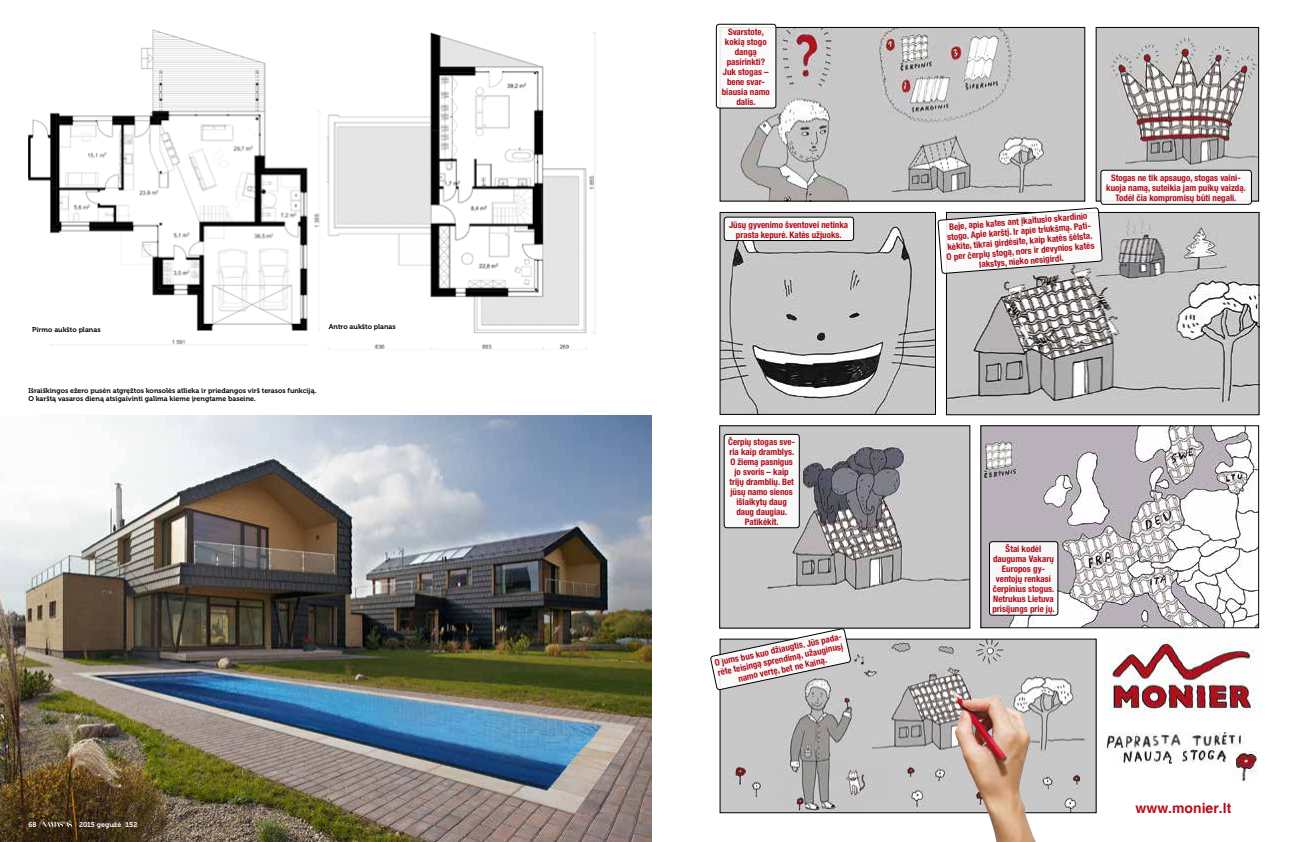
<style>
.page{position:relative;width:1304px;height:842px;background:#fff}
.page>*{position:absolute;margin:0;border:0;box-sizing:border-box;transform-origin:0 0}
.t1{font:700 14px "Helvetica";color:#b60c1b}
.t2{font:700 condensed 9px/10px "Helvetica Neue LT Pro";color:#ae0e1b;text-align:center}
.t3{font:7px/8.4px "Museo 700";color:#000}
.t4{font:7px "Museo 700";letter-spacing:-.005em;color:#fff}
.s1{font-family:"Magnel"}
</style>
<div class="page">
<img style="left:28px;top:29px;width:567px;height:320px">
<img style="left:0;top:415px;width:652px;height:427px">
<svg style="left:42px;top:820px;width:30px;height:7px"></svg>
<img style="left:721px;top:427px;width:247px;height:199px">
<div style="left:719px;top:425px;width:251px;height:203px;border:1px solid #000"></div>
<img style="left:1233px;top:751px;width:24px;height:31px">
<img style="left:1105px;top:634px;width:157px;height:78px">
<img style="left:1106px;top:732px;width:136px;height:17px">
<img style="left:1120px;top:749px;width:116px;height:16px">
<img style="left:722px;top:29px;width:361px;height:170px">
<div style="left:720px;top:27px;width:365px;height:174px;border:1px solid #000"></div>
<img style="left:1098px;top:29px;width:159px;height:170px">
<div style="left:1096px;top:27px;width:163px;height:174px;border:1px solid #000"></div>
<img style="left:722px;top:214px;width:212px;height:199px">
<div style="left:720px;top:212px;width:216px;height:203px;border:1px solid #000"></div>
<img style="left:982px;top:427px;width:275px;height:199px">
<div style="left:980px;top:425px;width:279px;height:203px;border:1px solid #000"></div>
<img style="left:722px;top:641px;width:372px;height:170px">
<div style="left:720px;top:639px;width:376px;height:174px;border:1px solid #000"></div>
<img style="left:952px;top:690px;width:11px;height:38px">
<img style="left:948px;top:214px;width:309px;height:199px">
<div style="left:946px;top:212px;width:313px;height:203px;border:1px solid #000"></div>
<div style="left:716px;top:24px;width:60px;height:84px;background:#fff;border-radius:3px"></div>
<div style="left:716px;top:24px;width:60px;height:84px;border:1px solid #000;border-radius:3px"></div>
<div style="left:724px;top:217px;width:130px;height:23px;background:#fff;border-radius:3px"></div>
<div style="left:724px;top:217px;width:130px;height:24px;border:1px solid #000;border-radius:3px"></div>
<div style="left:724px;top:434px;width:75px;height:94px;background:#fff;border-radius:3px"></div>
<div style="left:724px;top:434px;width:75px;height:94px;border:1px solid #000;border-radius:3px"></div>
<svg style="left:710px;top:628px;width:141px;height:62px"></svg>
<div style="left:989px;top:542px;width:69px;height:73px;background:#f7f7f7;border-radius:3px"></div>
<div style="left:989px;top:541px;width:69px;height:74px;border:1px solid #000;border-radius:3px"></div>
<svg style="left:938px;top:203px;width:164px;height:75px"></svg>
<div style="left:1101px;top:170px;width:150px;height:34px;background:#fff;border-radius:3px"></div>
<div style="left:1101px;top:170px;width:151px;height:34px;border:1px solid #000;border-radius:3px"></div>
<p class="t3" style="left:32px;top:325px;width:70px">Pirmo aukšto planas</p>
<p class="t3" style="left:329px;top:323px;width:69px">Antro aukšto planas</p>
<p class="t3" style="left:28px;top:386px;width:290px">Išraiškingos ežero pusėn atgręžtos konsolės atlieka ir priedangos virš terasos funkciją.<br>O karštą vasaros dieną atsigaivinti galima kieme įrengtame baseine.</p>
<p class="t4" style="left:28px;top:820px;width:14px">68 <span class="s1">/</span></p>
<p class="t4" style="left:75px;top:820px;width:64px"><span class="s1">/</span> 2015 gegužė <span class="s1">/</span>152</p>
<p class="t2" style="left:722px;top:26px;width:50px">Svarstote, kokią stogo dangą pasirinkti?<br>Juk stogas – bene svar&shy;biausia namo dalis.</p>
<p class="t2" style="left:729px;top:219px;width:121px">Jūsų gyvenimo šventovei netinka prasta kepurė. Katės užjuoks.</p>
<p class="t2" style="left:728px;top:436px;width:68px">Čerpių stogas sve&shy;ria kaip dramblys.<br>O žiemą pasnigus jo svoris – kaip trijų dramblių. Bet jūsų namo sienos išlaikytų daug daug daugiau.<br>Patikėkit.</p>
<p class="t2" style="left:714px;top:658px;width:133px;rotate:-12deg">O jums bus kuo džiaugtis. Jūs pada&shy;rėte teisingą sprendimą, užauginusį namo vertę, bet ne kainą.</p>
<p class="t2" style="left:944px;top:221px;width:150px;rotate:-4deg">Beje, apie kates ant įkaitusio skardinio stogo. Apie karštį. Ir apie triukšmą. Pati&shy;kėkite, tikrai girdėsite, kaip katės šėlsta.<br>O per čerpių stogą, nors ir devynios katės lakstys, nieko nesigirdi.</p>
<p class="t2" style="left:1106px;top:172px;width:141px">Stogas ne tik apsaugo, stogas vaini&shy;kuoja namą, suteikia jam puikų vaizdą.<br>Todėl čia kompromisų būti negali.</p>
<p class="t2" style="left:992px;top:544px;width:64px">Štai kodėl dauguma Vakarų<br>Europos gy&shy;ventojų renkasi čerpinius stogus.<br>Netrukus Lietuva prisijungs prie jų.</p>
<h1 class="t1" style="left:1136px;top:799px;width:97px">www.monier.lt</h1>
</div>
